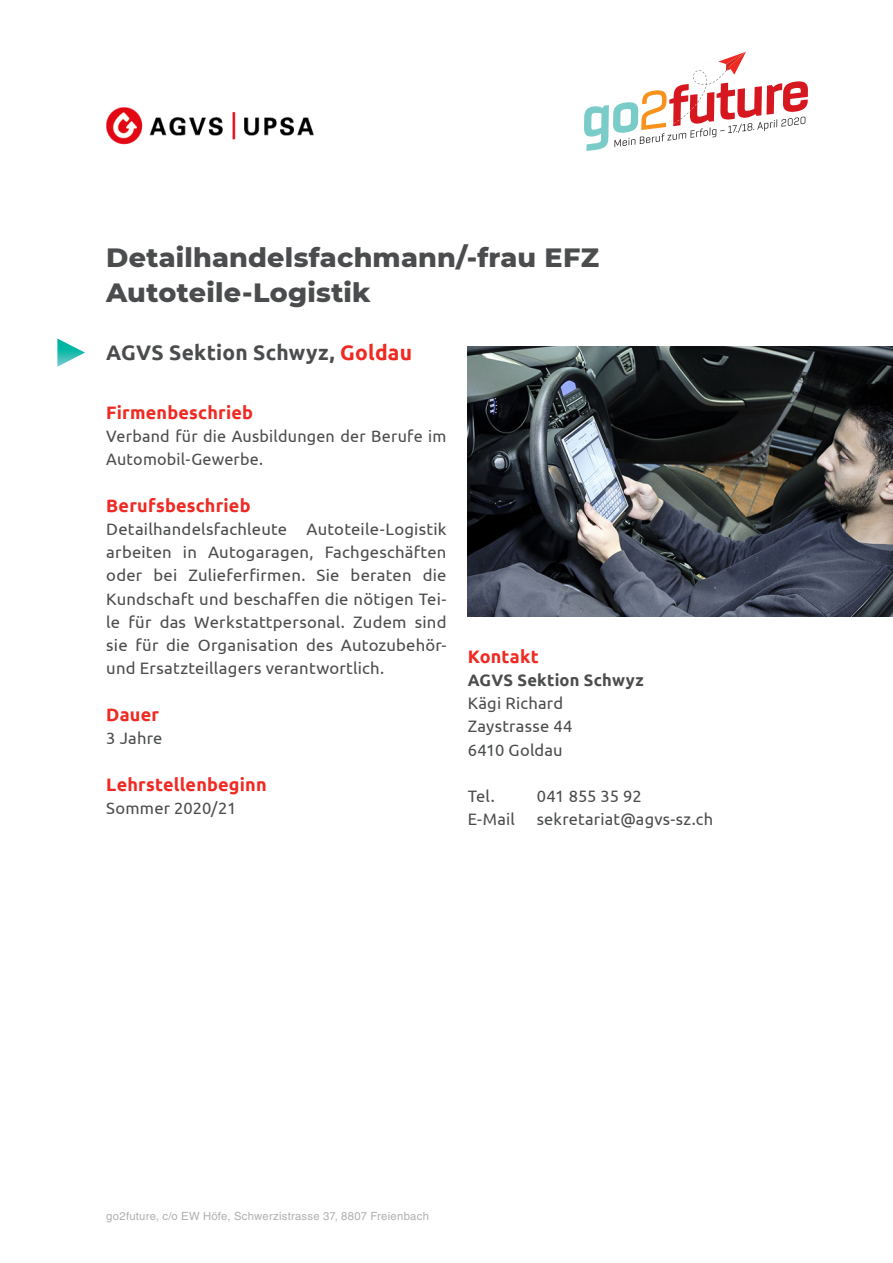
<style>
.page{position:relative;width:893px;height:1263px;background:#fff}
.page>*{position:absolute;margin:0;border:0;box-sizing:border-box;transform-origin:0 0}
.Firmenbezeichnung_gr{font:800 27px "Montserrat";letter-spacing:.005em;color:#4b4c4d}
.Titel_Beruf_grau{font:700 21px "Ubuntu";letter-spacing:.01em;color:#4b4c4d}
.Zwischentitel{font:700 18px "Ubuntu";letter-spacing:.01em;color:#ee2a23}
.Lauftext{font:16.5px/23.2px "Ubuntu";letter-spacing:.015em;color:#4b4c4d}
.Lauftext-2{font:700 16.5px "Ubuntu";letter-spacing:.015em;color:#4b4c4d}
.Lauftext-3{font:16.5px "Ubuntu";letter-spacing:-.01em;color:#4b4c4d}
.t1{font:11.25px "Helvetica LT Std";letter-spacing:.025em;color:#adafb2}
.s1{color:#ee2a23}
</style>
<div class="page">
<svg style="left:584px;top:52px;width:224px;height:99px"></svg>
<img style="left:468px;top:347px;width:425px;height:269px">
<img style="left:106px;top:107px;width:207px;height:38px">
<svg style="left:57px;top:338px;width:28px;height:29px"></svg>
<p class="Firmenbezeichnung_gr" style="left:106px;top:238px;width:494px">Detailhandelsfachmann/-frau EFZ</p>
<p class="Firmenbezeichnung_gr" style="left:106px;top:273px;width:266px">Autoteile-Logistik</p>
<p class="Titel_Beruf_grau" style="left:106px;top:340px;width:307px">AGVS Sektion Schwyz, <span class="s1">Goldau</span></p>
<p class="Zwischentitel" style="left:106px;top:401px;width:148px">Firmenbeschrieb</p>
<p class="Lauftext" style="left:106px;top:424px;width:342px">Verband für die Ausbildungen der Berufe im<br>Automobil-Gewerbe.</p>
<p class="Zwischentitel" style="left:106px;top:494px;width:146px">Berufsbeschrieb</p>
<p class="Lauftext" style="left:106px;top:517px;width:342px;text-align:justify">Detailhandelsfachleute Autoteile-Logistik arbeiten in Autogaragen, Fachgeschäften oder bei Zulieferfirmen. Sie beraten die Kundschaft und beschaffen die nötigen Tei&shy;le für das Werkstattpersonal. Zudem sind sie für die Organisation des Autozubehör&shy;und Ersatzteillagers verantwortlich.</p>
<p class="Zwischentitel" style="left:106px;top:703px;width:54px">Dauer</p>
<p class="Lauftext" style="left:106px;top:726px;width:58px">3 Jahre</p>
<p class="Zwischentitel" style="left:106px;top:773px;width:162px">Lehrstellenbeginn</p>
<p class="Lauftext" style="left:106px;top:796px;width:132px">Sommer 2020/21</p>
<p class="Zwischentitel" style="left:468px;top:645px;width:72px">Kontakt</p>
<p class="Lauftext-2" style="left:468px;top:670px;width:177px">AGVS Sektion Schwyz</p>
<p class="Lauftext" style="left:468px;top:691px;width:97px">Kägi Richard</p>
<p class="Lauftext" style="left:468px;top:714px;width:106px">Zaystrasse 44</p>
<p class="Lauftext" style="left:468px;top:738px;width:97px">6410 Goldau</p>
<p class="Lauftext" style="left:468px;top:784px;width:28px">Tel.</p>
<p class="Lauftext-3" style="left:537px;top:786px;width:106px">041 855 35 92</p>
<p class="Lauftext" style="left:468px;top:807px;width:49px">E-Mail</p>
<p class="Lauftext" style="left:537px;top:807px;width:178px">sekretariat@agvs-sz.ch</p>
<p class="t1" style="left:106px;top:1210px;width:324px">go2future, c/o EW Höfe, Schwerzistrasse 37, 8807 Freienbach</p>
</div>
